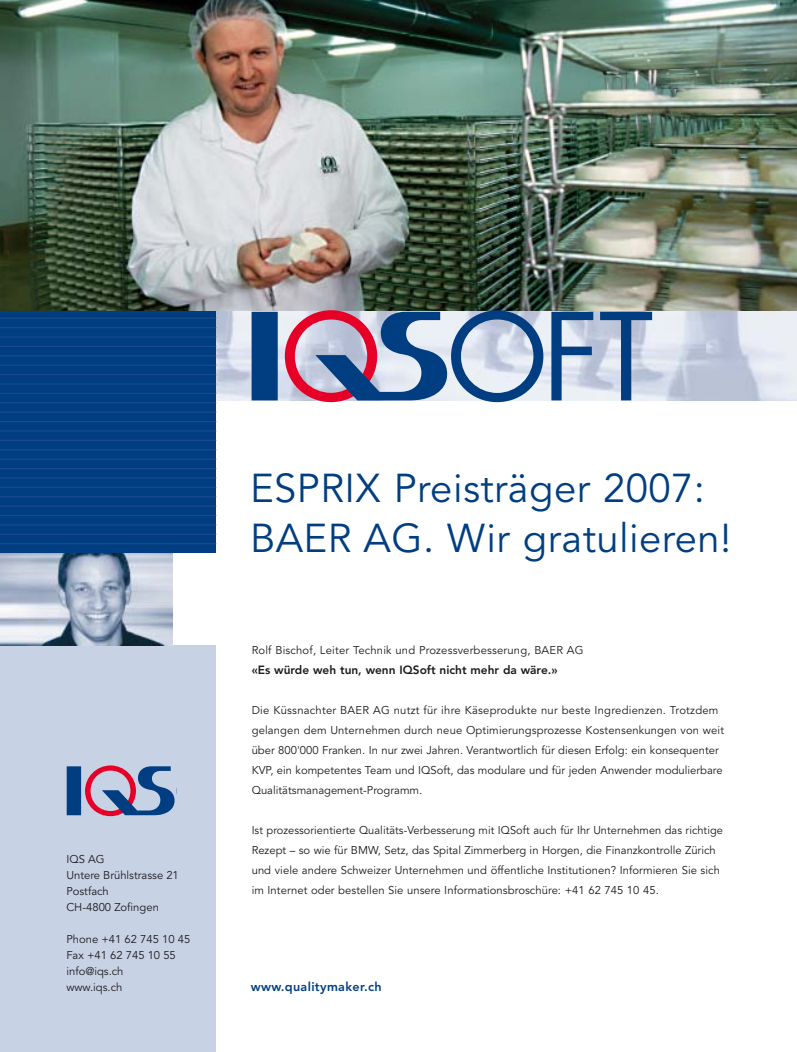
<style>
.page{position:relative;width:797px;height:1052px;background:#fff}
.page>*{position:absolute;margin:0;border:0;box-sizing:border-box;transform-origin:0 0}
.t1{font:40px/50.1px "Avenir";letter-spacing:.01em;color:#003e81}
.t2{font:800 12.5px "Avenir";letter-spacing:.03em;color:#003e81}
.t3{font:800 11.88px "Avenir";color:#1b1b1f}
.t4{font:11.25px/20px "Avenir";letter-spacing:.005em;color:#1b1b1f}
</style>
<div class="page">
<img style="left:0;top:0;width:797px;height:312px">
<div style="left:0;top:645px;width:216px;height:407px;background:#c8d2e5"></div>
<img style="left:0;top:553px;width:172px;height:92px">
<div style="left:67px;top:766px;width:14px;height:49px;background:#003e81"></div>
<svg style="left:85px;top:765px;width:92px;height:51px"></svg>
<img style="left:216px;top:312px;width:581px;height:88px">
<svg style="left:551px;top:312px;width:42px;height:88px;background:#85a0c2"></svg>
<svg style="left:600px;top:312px;width:52px;height:88px;background:#97adca"></svg>
<div style="left:251px;top:312px;width:27px;height:88px;background:#003e81"></div>
<svg style="left:285px;top:310px;width:258px;height:92px;background:#9b9ab8"></svg>
<div style="left:0;top:312px;width:216px;height:241px;background:#003e81"></div>
<hr style="left:0;top:317px;width:216px;height:2px;background:#174a8b">
<hr style="left:0;top:327px;width:216px;height:1px;background:#174a8b">
<hr style="left:0;top:336px;width:216px;height:2px;background:#174a8b">
<hr style="left:0;top:346px;width:216px;height:1px;background:#174a8b">
<hr style="left:0;top:355px;width:216px;height:1px;background:#174a8b">
<hr style="left:0;top:364px;width:216px;height:2px;background:#174a8b">
<hr style="left:0;top:374px;width:216px;height:1px;background:#174a8b">
<hr style="left:0;top:383px;width:216px;height:1px;background:#174a8b">
<hr style="left:0;top:393px;width:216px;height:1px;background:#174a8b">
<hr style="left:0;top:402px;width:216px;height:1px;background:#174a8b">
<hr style="left:0;top:411px;width:216px;height:2px;background:#174a8b">
<hr style="left:0;top:421px;width:216px;height:1px;background:#174a8b">
<hr style="left:0;top:430px;width:216px;height:1px;background:#174a8b">
<hr style="left:0;top:440px;width:216px;height:1px;background:#174a8b">
<hr style="left:0;top:449px;width:216px;height:1px;background:#174a8b">
<hr style="left:0;top:458px;width:216px;height:2px;background:#174a8b">
<hr style="left:0;top:468px;width:216px;height:1px;background:#174a8b">
<hr style="left:0;top:477px;width:216px;height:1px;background:#174a8b">
<hr style="left:0;top:487px;width:216px;height:1px;background:#174a8b">
<hr style="left:0;top:496px;width:216px;height:1px;background:#174a8b">
<hr style="left:0;top:505px;width:216px;height:2px;background:#174a8b">
<hr style="left:0;top:515px;width:216px;height:1px;background:#174a8b">
<hr style="left:0;top:524px;width:216px;height:1px;background:#174a8b">
<hr style="left:0;top:534px;width:216px;height:1px;background:#174a8b">
<hr style="left:0;top:543px;width:216px;height:1px;background:#174a8b">
<p class="t4" style="left:66px;top:852px;width:114px;line-height:16px">IQS AG<br>Untere Brühlstrasse 21<br>Postfach<br>CH-4800 Zofingen</p>
<p class="t4" style="left:66px;top:932px;width:125px;line-height:16px">Phone +41 62 745 10 45<br>Fax +41 62 745 10 55 info@iqs.ch<br>www.iqs.ch</p>
<h1 class="t1" style="left:250px;top:467px;width:483px">ESPRIX Preisträger 2007:<br>BAER AG. Wir gratulieren!</h1>
<p class="t4" style="left:252px;top:641px;width:333px">Rolf Bischof, Leiter Technik und Prozessverbesserung, BAER AG</p>
<p class="t3" style="left:252px;top:664px;width:307px">«Es würde weh tun, wenn IQSoft nicht mehr da wäre.»</p>
<p class="t4" style="left:252px;top:701px;width:474px">Die Küssnachter BAER AG nutzt für ihre Käseprodukte nur beste Ingredienzen. Trotzdem gelangen dem Unternehmen durch neue Optimierungsprozesse Kostensenkungen von weit über 800'000 Franken. In nur zwei Jahren. Verantwortlich für diesen Erfolg: ein konsequenter KVP, ein kompetentes Team und IQSoft, das modulare und für jeden Anwender modulierbare Qualitätsmanagement-Programm.</p>
<p class="t4" style="left:252px;top:821px;width:473px">Ist prozessorientierte Qualitäts-Verbesserung mit IQSoft auch für Ihr Unternehmen das richtige Rezept – so wie für BMW, Setz, das Spital Zimmerberg in Horgen, die Finanzkontrolle Zürich und viele andere Schweizer Unternehmen und öffentliche Institutionen? Informieren Sie sich im Internet oder bestellen Sie unsere Informationsbroschüre: +41 62 745 10 45.</p>
<p class="t2" style="left:251px;top:981px;width:132px">www.qualitymaker.ch</p>
</div>
